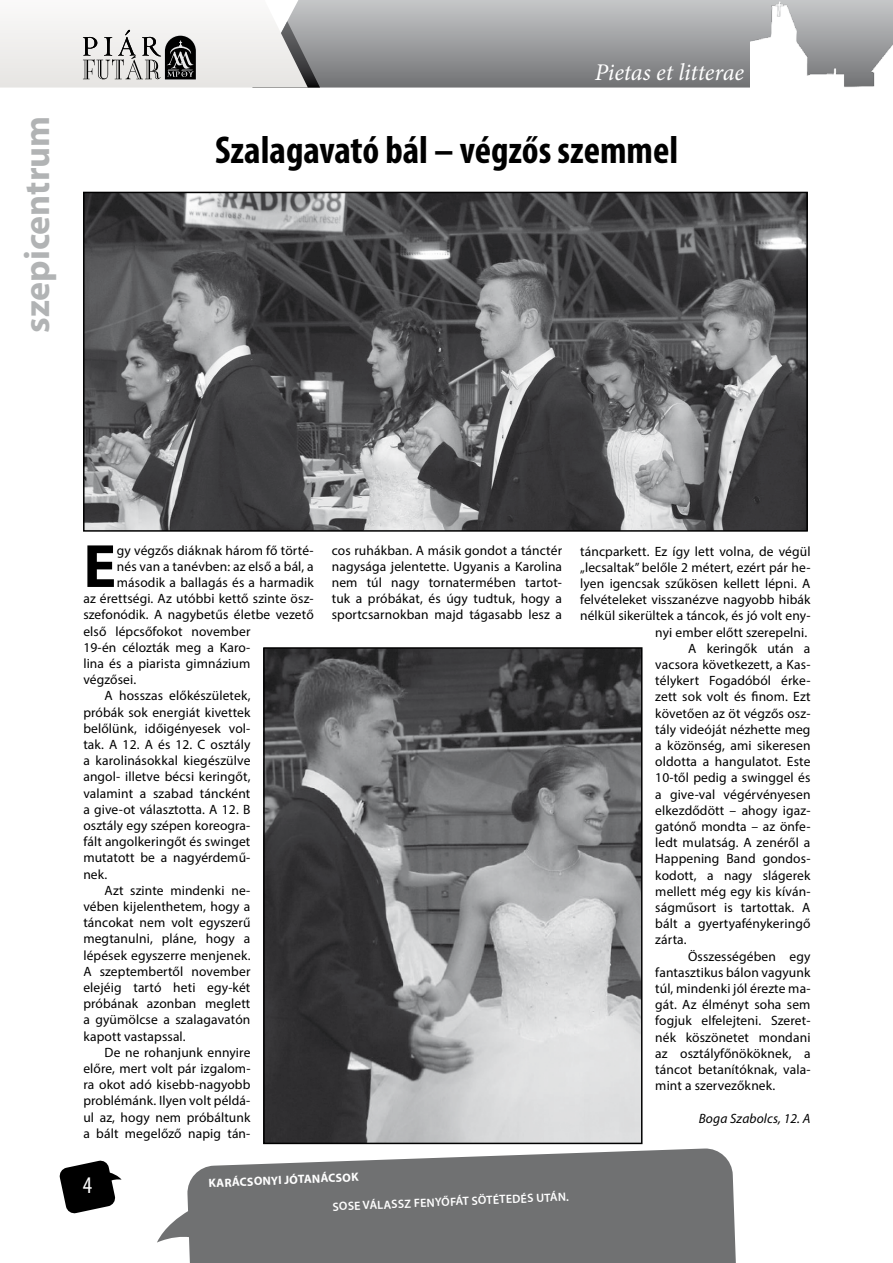
<style>
.page{position:relative;width:893px;height:1263px;background:#fff}
.page>*{position:absolute;margin:0;border:0;box-sizing:border-box;transform-origin:0 0}
.t1{font:700 61.5px "Myriad Pro";color:#000}
.t2{font:700 condensed 39px "Myriad Pro";color:#000}
.t3{font:700 36px "Myriad Pro";color:#b1b3b4}
.t4{font:italic 24px "Minion Pro";letter-spacing:-.005em;color:#fff}
.t5{font:condensed 24px "Myriad Pro";color:#fff}
.t6{font:13.5px/16.2px "Myriad Pro";letter-spacing:.01em;color:#000;text-align:justify}
.t7{font:italic 13.5px "Myriad Pro";letter-spacing:.01em;color:#000}
.t8{font:600 12px "Myriad Pro";color:#fff}
.t9{font:700 12px "Myriad Pro";color:#fff}
</style>
<div class="page">
<svg style="left:320px;top:0;width:572px;height:88px;background:#9c9e9f"></svg>
<svg style="left:157px;top:1148px;width:579px;height:115px;background:#828384"></svg>
<svg style="left:59px;top:1160px;width:63px;height:54px"></svg>
<svg style="left:0;top:0;width:320px;height:88px"></svg>
<img style="left:751px;top:2px;width:142px;height:86px">
<img style="left:86px;top:195px;width:719px;height:334px">
<div style="left:83px;top:192px;width:725px;height:340px;border:2px solid #000"></div>
<img style="left:266px;top:650px;width:373px;height:491px">
<div style="left:263px;top:647px;width:379px;height:497px;border:2px solid #000"></div>
<h3 class="t3" style="left:13px;top:333px;width:219px;rotate:-90deg">szepicentrum</h3>
<h3 class="t4" style="left:595px;top:56px;width:151px">Pietas et litterae</h3>
<h2 class="t2" style="left:215px;top:126px;width:464px">Szalagavató bál – végzős szemmel</h2>
<h1 class="t1" style="left:83px;top:526px;width:34px">E</h1>
<p class="t6" style="left:117px;top:542px;width:198px">gy végzős diáknak három fő törté-</p>
<p class="t6" style="left:117px;top:558px;width:198px">nés van a tanévben: az első a bál, a</p>
<p class="t6" style="left:117px;top:574px;width:198px">második a ballagás és a harmadik</p>
<p class="t6" style="left:83px;top:590px;width:232px">az érettségi. Az utóbbi kettő szinte ös -</p>
<p class="t6" style="left:83px;top:606px;width:232px">szefonódik. A nagybetűs életbe vezető</p>
<p class="t6" style="left:83px;top:623px;width:169px">első lépcsőfokot november</p>
<p class="t6" style="left:83px;top:639px;width:169px">19-én célozták meg a Karo-</p>
<p class="t6" style="left:83px;top:655px;width:169px">lina és a piarista gimnázium</p>
<p class="t6" style="left:83px;top:671px;width:54px">végzősei.</p>
<p class="t6" style="left:105px;top:687px;width:147px">A hosszas előkészületek,</p>
<p class="t6" style="left:83px;top:704px;width:169px">próbák sok energiát kivettek</p>
<p class="t6" style="left:83px;top:720px;width:169px">belőlünk, időigényesek vol-</p>
<p class="t6" style="left:83px;top:736px;width:169px">tak. A 12. A és 12. C osztály</p>
<p class="t6" style="left:83px;top:752px;width:169px">a karolinásokkal kiegészülve</p>
<p class="t6" style="left:83px;top:768px;width:169px">angol- illetve bécsi keringőt,</p>
<p class="t6" style="left:83px;top:785px;width:169px">valamint a szabad táncként</p>
<p class="t6" style="left:83px;top:801px;width:169px">a give-ot választotta. A 12. B</p>
<p class="t6" style="left:83px;top:817px;width:169px">osztály egy szépen koreogra-</p>
<p class="t6" style="left:83px;top:833px;width:169px">fált angolkeringőt és swinget</p>
<p class="t6" style="left:83px;top:849px;width:169px">mutatott be a nagyérdemű-</p>
<p class="t6" style="left:83px;top:866px;width:25px">nek.</p>
<p class="t6" style="left:105px;top:882px;width:147px">Azt szinte mindenki ne-</p>
<p class="t6" style="left:83px;top:898px;width:169px">vében kijelenthetem, hogy a</p>
<p class="t6" style="left:83px;top:914px;width:169px">táncokat nem volt egyszerű</p>
<p class="t6" style="left:83px;top:930px;width:169px">megtanulni, pláne, hogy a</p>
<p class="t6" style="left:83px;top:947px;width:169px">lépések egyszerre menjenek.</p>
<p class="t6" style="left:83px;top:963px;width:169px">A szeptembertől november</p>
<p class="t6" style="left:83px;top:979px;width:169px">elejéig tartó heti egy-két</p>
<p class="t6" style="left:83px;top:995px;width:169px">próbának azonban meglett</p>
<p class="t6" style="left:83px;top:1011px;width:169px">a gyümölcse a szalagavatón</p>
<p class="t6" style="left:83px;top:1028px;width:104px">kapott vastapssal.</p>
<p class="t6" style="left:105px;top:1044px;width:147px">De ne rohanjunk ennyire</p>
<p class="t6" style="left:83px;top:1060px;width:169px">előre, mert volt pár izgalom-</p>
<p class="t6" style="left:83px;top:1076px;width:169px">ra okot adó kisebb-nagyobb</p>
<p class="t6" style="left:83px;top:1092px;width:169px">problémánk. Ilyen volt példá-</p>
<p class="t6" style="left:83px;top:1109px;width:169px">ul az, hogy nem próbáltunk</p>
<p class="t6" style="left:83px;top:1125px;width:169px">a bált megelőző napig tán-</p>
<p class="t6" style="left:332px;top:542px;width:232px">cos ruhákban. A másik gondot a tánctér nagysága jelentette. Ugyanis a Karolina nem túl nagy tornatermében tartot&shy;tuk a próbákat, és úgy tudtuk, hogy a sportcsarnokban majd tágasabb lesz a</p>
<p class="t6" style="left:580px;top:543px;width:232px">táncparkett. Ez így lett volna, de végül</p>
<p class="t6" style="left:580px;top:559px;width:232px">„lecsaltak” belőle 2 métert, ezért pár he-</p>
<p class="t6" style="left:580px;top:575px;width:232px">lyen igencsak szűkösen kellett lépni. A</p>
<p class="t6" style="left:580px;top:591px;width:232px">felvételeket visszanézve nagyobb hibák</p>
<p class="t6" style="left:580px;top:607px;width:232px">nélkül sikerültek a táncok, és jó volt en -</p>
<p class="t6" style="left:655px;top:624px;width:154px">nyi ember előtt szerepelni.</p>
<p class="t6" style="left:688px;top:640px;width:124px">A keringők után a</p>
<p class="t6" style="left:655px;top:656px;width:157px">vacsora következett, a Kas-</p>
<p class="t6" style="left:655px;top:672px;width:157px">télykert Fogadóból érke-</p>
<p class="t6" style="left:655px;top:688px;width:157px">zett sok volt és finom. Ezt</p>
<p class="t6" style="left:655px;top:705px;width:157px">követően az öt végzős osz-</p>
<p class="t6" style="left:655px;top:721px;width:157px">tály videóját nézhette meg</p>
<p class="t6" style="left:655px;top:737px;width:157px">a közönség, ami sikeresen</p>
<p class="t6" style="left:655px;top:753px;width:157px">oldotta a hangulatot. Este</p>
<p class="t6" style="left:655px;top:769px;width:157px">10-től pedig a swinggel és</p>
<p class="t6" style="left:655px;top:786px;width:157px">a give-val végérvényesen</p>
<p class="t6" style="left:655px;top:802px;width:157px">elkezdődött – ahogy igaz-</p>
<p class="t6" style="left:655px;top:818px;width:157px">gatónő mondta – az önfe-</p>
<p class="t6" style="left:655px;top:834px;width:157px">ledt mulatság. A zenéről a</p>
<p class="t6" style="left:655px;top:850px;width:157px">Happening Band gondos-</p>
<p class="t6" style="left:655px;top:867px;width:157px">kodott, a nagy slágerek</p>
<p class="t6" style="left:655px;top:883px;width:157px">mellett még egy kis kíván-</p>
<p class="t6" style="left:655px;top:899px;width:157px">ságműsort is tartottak. A</p>
<p class="t6" style="left:655px;top:915px;width:157px">bált a gyertyafénykeringő</p>
<p class="t6" style="left:655px;top:931px;width:33px">zárta.</p>
<p class="t6" style="left:688px;top:948px;width:124px">Összességében egy</p>
<p class="t6" style="left:655px;top:964px;width:157px">fantasztikus bálon vagyunk</p>
<p class="t6" style="left:655px;top:980px;width:157px">túl, mindenki jól érezte ma-</p>
<p class="t6" style="left:655px;top:996px;width:157px">gát. Az élményt soha sem</p>
<p class="t6" style="left:655px;top:1012px;width:157px">fogjuk elfelejteni. Szeret-</p>
<p class="t6" style="left:655px;top:1029px;width:157px">nék köszönetet mondani</p>
<p class="t6" style="left:655px;top:1045px;width:157px">az osztályfőnököknek, a</p>
<p class="t6" style="left:655px;top:1061px;width:157px">táncot betanítóknak, vala-</p>
<p class="t6" style="left:655px;top:1077px;width:122px">mint a szervezőknek.</p>
<p class="t7" style="left:699px;top:1110px;width:113px">Boga Szabolcs, 12. A</p>
<h3 class="t5" style="left:83px;top:1170px;width:11px">4</h3>
<p class="t9" style="left:208px;top:1176px;width:151px;rotate:-3deg">Karácsonyi jótan ácsok</p>
<p class="t8" style="left:332px;top:1200px;width:238px;rotate:-3deg">Sose válassz fenyőfát sötétedés után.</p>
</div>
